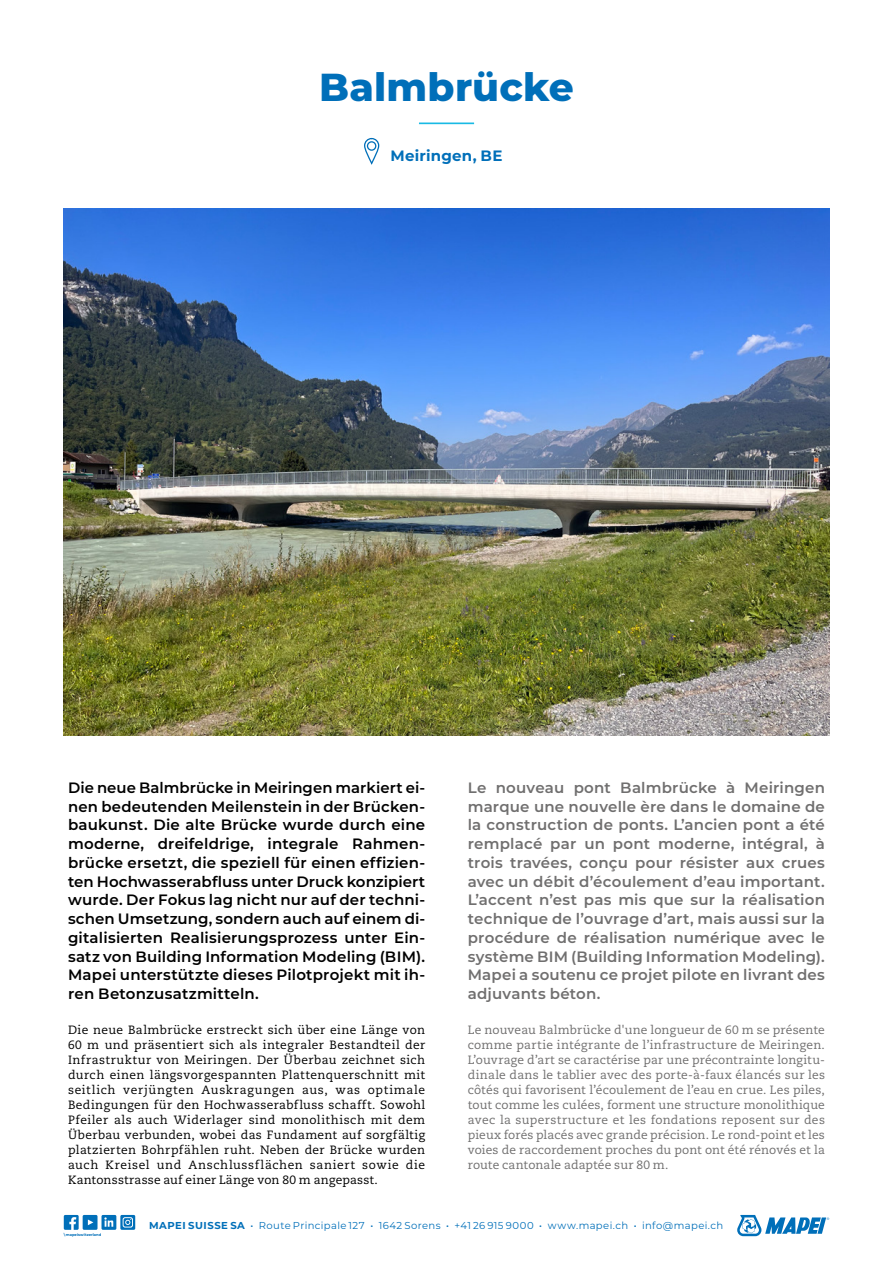
<style>
.page{position:relative;width:893px;height:1263px;background:#fff}
.page>*{position:absolute;margin:0;border:0;box-sizing:border-box;transform-origin:0 0}
.t1{font:800 39px "Montserrat";letter-spacing:.005em;color:#006fb9}
.t2{font:600 15px/18.8px "Montserrat";letter-spacing:.01em;color:#000;text-align:justify}
.t3{font:600 15px/18.8px "Montserrat";letter-spacing:.015em;color:#706f6f;text-align:justify}
.t4{font:700 15px "Montserrat";letter-spacing:.015em;color:#006fb9}
.t5{font:12px/15px "Caecilia LT Std";letter-spacing:.015em;color:#000;text-align:justify}
.t6{font:12px/15px "Caecilia LT Std";letter-spacing:.01em;color:#706f6f;text-align:justify}
.t7{font:10.05px "Montserrat";letter-spacing:.035em;color:#006fb9}
.t8{font:700 3.75px "Montserrat";letter-spacing:.01em;color:#006fb9}
.s1{font-weight:700}
.s2{font-weight:600}
</style>
<div class="page">
<svg style="left:737px;top:1215px;width:92px;height:21px"></svg>
<svg style="left:64px;top:1215px;width:71px;height:15px"></svg>
<hr style="left:419px;top:123px;width:55px;height:1px;background:#19bae4">
<div style="left:364px;top:138px;width:15px;height:26px;border:1px solid #006fb9;border-radius:7px"></div>
<div style="left:367px;top:141px;width:9px;height:10px;border:1px solid #006fb9;border-radius:50%"></div>
<img style="left:64px;top:208px;width:765px;height:527px">
<h1 class="t1" style="left:319px;top:59px;width:256px">Balmbrücke</h1>
<p class="t4" style="left:390px;top:145px;width:114px">Meiringen, BE</p>
<p class="t2" style="left:68px;top:777px;width:359px">Die neue Balmbrücke in Meiringen markiert ei&shy;nen bedeutenden Meilenstein in der Brücken&shy;baukunst. Die alte Brücke wurde durch eine moderne, dreifeldrige, integrale Rahmen&shy;brücke ersetzt, die speziell für einen effizien&shy;ten Hochwasserabfluss unter Druck konzipiert wurde. Der Fokus lag nicht nur auf der techni&shy;schen Umsetzung, sondern auch auf einem di&shy;gitalisierten Realisierungsprozess unter Ein&shy;satz von Building Information Modeling (BIM).<br>Mapei unterstützte dieses Pilotprojekt mit ih&shy;ren Betonzusatzmitteln.</p>
<p class="t3" style="left:468px;top:777px;width:359px">Le nouveau pont Balmbrücke à Meiringen marque une nouvelle ère dans le domaine de la construction de ponts. L’ancien pont a été remplacé par un pont moderne, intégral, à trois travées, conçu pour résister aux crues avec un débit d’écoulement d’eau important.<br>L’accent n’est pas mis que sur la réalisation technique de l’ouvrage d’art, mais aussi sur la procédure de réalisation numérique avec le système BIM (Building Information Modeling).<br>Mapei a soutenu ce projet pilote en livrant des adjuvants béton.</p>
<p class="t5" style="left:68px;top:1022px;width:359px">Die neue Balmbrücke erstreckt sich über eine Länge von 60 m und präsentiert sich als integraler Bestandteil der Infrastruktur von Meiringen. Der Überbau zeichnet sich durch einen längsvorgespannten Plattenquerschnitt mit seitlich verjüngten Auskragungen aus, was optimale Bedingungen für den Hochwasserabfluss schafft. Sowohl Pfeiler als auch Widerlager sind monolithisch mit dem Überbau verbunden, wobei das Fundament auf sorgfältig platzierten Bohrpfählen ruht. Neben der Brücke wurden auch Kreisel und Anschlussflächen saniert sowie die Kantonsstrasse auf einer Länge von 80 m angepasst.</p>
<p class="t6" style="left:468px;top:1022px;width:359px">Le nouveau Balmbrücke d'une longueur de 60 m se présente comme partie intégrante de l’infrastructure de Meiringen.<br>L’ouvrage d’art se caractérise par une précontrainte longitu&shy;dinale dans le tablier avec des porte-à-faux élancés sur les côtés qui favorisent l’écoulement de l’eau en crue. Les piles, tout comme les culées, forment une structure monolithique avec la superstructure et les fondations reposent sur des pieux forés placés avec grande précision. Le rond-point et les voies de raccordement proches du pont ont été rénovés et la route cantonale adaptée sur 80 m.</p>
<p class="t8" style="left:64px;top:1232px;width:39px">\ mapeiswitzerland</p>
<p class="t7" style="left:149px;top:1218px;width:576px"><span class="s1">MAPEI SUISSE SA</span> <span class="s2">·</span> Route Principale 127 <span class="s2">·</span> 1642 Sorens <span class="s2">·</span> +41 26 915 9000 <span class="s2">·</span> www.mapei.ch <span class="s2">·</span> info@mapei.ch</p>
</div>
